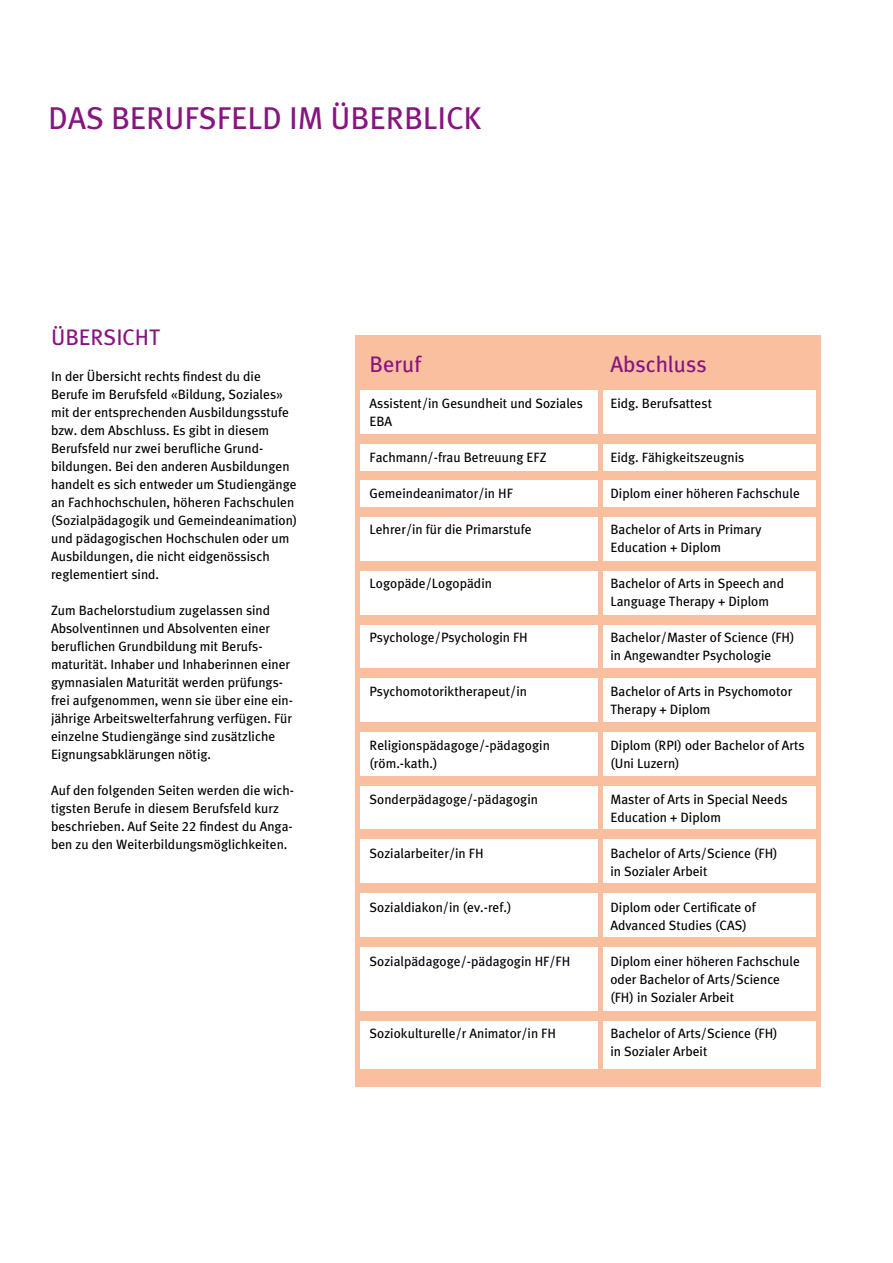
<style>
.page{position:relative;width:893px;height:1263px;background:#fff}
.page>*{position:absolute;margin:0;border:0;box-sizing:border-box;transform-origin:0 0}
.t1{font:31.5px "Meta Mix";color:#871480}
.t2{font:22.5px "Meta Mix";color:#871480}
.t3{font:13.5px/18px "Meta Mix";color:#000}
</style>
<div class="page">
<hr style="left:816px;top:381px;width:4px;height:697px;background:#f9bf9f">
<div style="left:355px;top:336px;width:465px;height:54px;background:#f9bf9f"></div>
<div style="left:358px;top:471px;width:463px;height:9px;background:#f9bf9f"></div>
<div style="left:358px;top:434px;width:462px;height:9px;background:#f9bf9f"></div>
<div style="left:355px;top:507px;width:463px;height:9px;background:#f9bf9f"></div>
<div style="left:356px;top:561px;width:465px;height:9px;background:#f9bf9f"></div>
<div style="left:358px;top:615px;width:463px;height:9px;background:#f9bf9f"></div>
<div style="left:358px;top:1069px;width:463px;height:17px;background:#f9bf9f"></div>
<div style="left:358px;top:669px;width:463px;height:9px;background:#f9bf9f"></div>
<div style="left:358px;top:722px;width:463px;height:9px;background:#f9bf9f"></div>
<div style="left:358px;top:776px;width:463px;height:9px;background:#f9bf9f"></div>
<div style="left:358px;top:830px;width:463px;height:9px;background:#f9bf9f"></div>
<div style="left:358px;top:883px;width:463px;height:9px;background:#f9bf9f"></div>
<div style="left:358px;top:937px;width:463px;height:9px;background:#f9bf9f"></div>
<div style="left:358px;top:1011px;width:463px;height:9px;background:#f9bf9f"></div>
<hr style="left:598px;top:381px;width:4px;height:697px;background:#f9bf9f">
<div style="left:355px;top:381px;width:5px;height:705px;background:#f9bf9f"></div>
<h1 class="t1" style="left:48px;top:100px;width:435px">DAS BERUFSFELD IM ÜBERBLICK</h1>
<h2 class="t2" style="left:51px;top:324px;width:111px">ÜBERSICHT</h2>
<p class="t3" style="left:51px;top:367px;width:248px">In der Übersicht rechts findest du die Berufe im Berufsfeld «Bildung, Soziales» mit der entsprechenden Ausbildungsstufe bzw. dem Abschluss. Es gibt in diesem Berufsfeld nur zwei berufliche Grund&shy;bildungen. Bei den anderen Ausbildungen handelt es sich entweder um Studiengänge an Fachhochschulen, höheren Fachschulen (Sozialpädagogik und Gemeindeanimation) und pädagogischen Hochschulen oder um Ausbildungen, die nicht eidgenössisch reglementiert sind.</p>
<p class="t3" style="left:51px;top:601px;width:244px">Zum Bachelorstudium zugelassen sind Absolventinnen und Absolventen einer beruflichen Grundbildung mit Berufs&shy;maturität. Inhaber und Inhaberinnen einer gymnasialen Maturität werden prüfungs&shy;frei aufgenommen, wenn sie über eine ein&shy;jährige Arbeitswelterfahrung verfügen. Für einzelne Studiengänge sind zusätzliche Eignungsabklärungen nötig.</p>
<p class="t3" style="left:51px;top:781px;width:244px">Auf den folgenden Seiten werden die wich&shy;tigsten Berufe in diesem Berufsfeld kurz beschrieben. Auf Seite 22 findest du Anga&shy;ben zu den Weiterbildungsmöglichkeiten.</p>
<h2 class="t2" style="left:369px;top:351px;width:53px">Beruf</h2>
<p class="t3" style="left:369px;top:394px;width:215px">Assistent/in Gesundheit und Soziales<br>EBA</p>
<p class="t3" style="left:369px;top:448px;width:178px">Fachmann/-frau Betreuung EFZ</p>
<p class="t3" style="left:369px;top:484px;width:145px">Gemeindeanimator/in HF</p>
<p class="t3" style="left:369px;top:520px;width:164px">Lehrer/in für die Primarstufe</p>
<p class="t3" style="left:369px;top:574px;width:124px">Logopäde/Logopädin</p>
<p class="t3" style="left:369px;top:628px;width:160px">Psychologe/Psychologin FH</p>
<p class="t3" style="left:369px;top:682px;width:159px">Psychomotoriktherapeut/in</p>
<p class="t3" style="left:369px;top:736px;width:182px">Religionspädagoge/-pädagogin (röm.-kath.)</p>
<p class="t3" style="left:369px;top:790px;width:170px">Sonderpädagoge/-pädagogin</p>
<p class="t3" style="left:369px;top:844px;width:116px">Sozialarbeiter/in FH</p>
<p class="t3" style="left:369px;top:898px;width:143px">Sozialdiakon/in (ev.-ref.)</p>
<p class="t3" style="left:369px;top:952px;width:202px">Sozialpädagoge/-pädagogin HF/FH</p>
<p class="t3" style="left:369px;top:1024px;width:188px">Soziokulturelle/r Animator/in FH</p>
<h2 class="t2" style="left:610px;top:351px;width:98px">Abschluss</h2>
<p class="t3" style="left:610px;top:394px;width:103px">Eidg. Berufsattest</p>
<p class="t3" style="left:610px;top:448px;width:136px">Eidg. Fähigkeitszeugnis</p>
<p class="t3" style="left:610px;top:484px;width:191px">Diplom einer höheren Fachschule</p>
<p class="t3" style="left:610px;top:520px;width:153px">Bachelor of Arts in Primary<br>Education + Diplom</p>
<p class="t3" style="left:610px;top:574px;width:175px">Bachelor of Arts in Speech and<br>Language Therapy + Diplom</p>
<p class="t3" style="left:610px;top:628px;width:186px">Bachelor/Master of Science (FH) in Angewandter Psychologie</p>
<p class="t3" style="left:610px;top:682px;width:183px">Bachelor of Arts in Psychomotor<br>Therapy + Diplom</p>
<p class="t3" style="left:610px;top:736px;width:196px">Diplom (RPI) oder Bachelor of Arts (Uni Luzern)</p>
<p class="t3" style="left:610px;top:790px;width:179px">Master of Arts in Special Needs<br>Education + Diplom</p>
<p class="t3" style="left:610px;top:844px;width:169px">Bachelor of Arts/Science (FH) in Sozialer Arbeit</p>
<p class="t3" style="left:610px;top:898px;width:147px">Diplom oder Certificate of<br>Advanced Studies (CAS)</p>
<p class="t3" style="left:610px;top:952px;width:191px">Diplom einer höheren Fachschule oder Bachelor of Arts/Science (FH) in Sozialer Arbeit</p>
<p class="t3" style="left:610px;top:1024px;width:169px">Bachelor of Arts/Science (FH) in Sozialer Arbeit</p>
</div>
